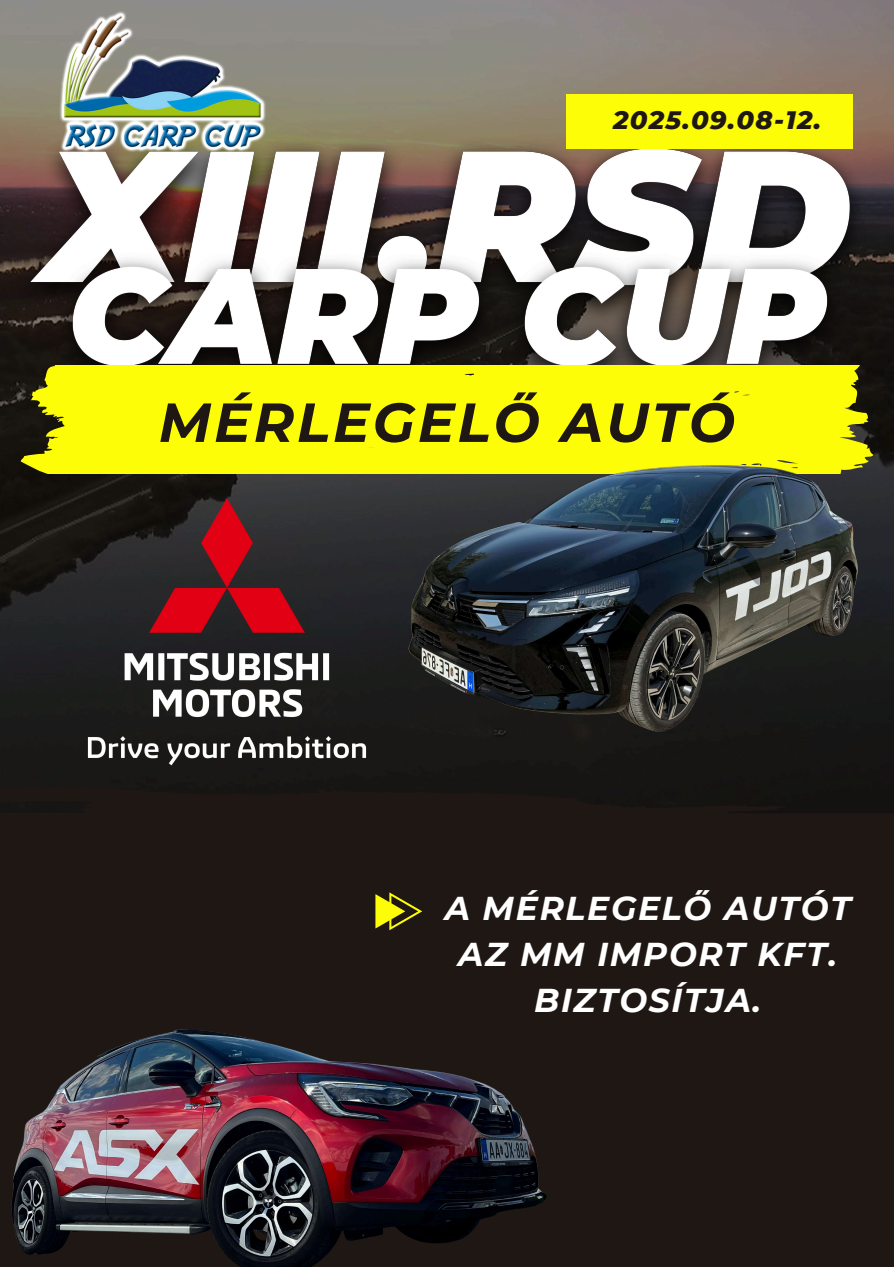
<style>
.page{position:relative;width:894px;height:1267px;background:#fff}
.page>*{position:absolute;margin:0;border:0;box-sizing:border-box;transform-origin:0 0}
.t1{font:italic 700 54.96px "Montserrat";letter-spacing:.05em;color:#1f1713}
.t2{font:italic 700 33px/46.1px "Montserrat";letter-spacing:.05em;color:#fff;text-align:center}
.t3{font:italic 800 25.74px "Montserrat";letter-spacing:.05em;color:#1f1713}
</style>
<div class="page">
<div style="left:0;top:0;width:893px;height:1267px;background:#1f1713"></div>
<img style="left:0;top:0;width:893px;height:785px">
<img style="left:0;top:87px;width:893px;height:356px">
<svg style="left:21px;top:365px;width:170px;height:108px;fill:#fdfd08"></svg>
<div style="left:566px;top:95px;width:286px;height:54px;background:#fdfd08"></div>
<img style="left:23px;top:0;width:289px;height:157px">
<div style="left:110px;top:400px;width:81px;height:69px;background:#fdfd08"></div>
<img style="left:191px;top:302px;width:681px;height:511px">
<img style="left:11px;top:930px;width:536px;height:337px">
<img style="left:71px;top:475px;width:311px;height:338px">
<svg style="left:375px;top:892px;width:47px;height:38px"></svg>
<p class="t3" style="left:612px;top:101px;width:209px">2025.09.08-12.</p>
<h1 class="t1" style="left:159px;top:383px;width:577px">MÉRLEGELŐ AUTÓ</h1>
<p class="t2" style="left:444px;top:883px;width:407px">A MÉRLEGELŐ AUTÓT<br>AZ MM IMPORT KFT.<br>BIZTOSÍTJA.</p>
</div>
